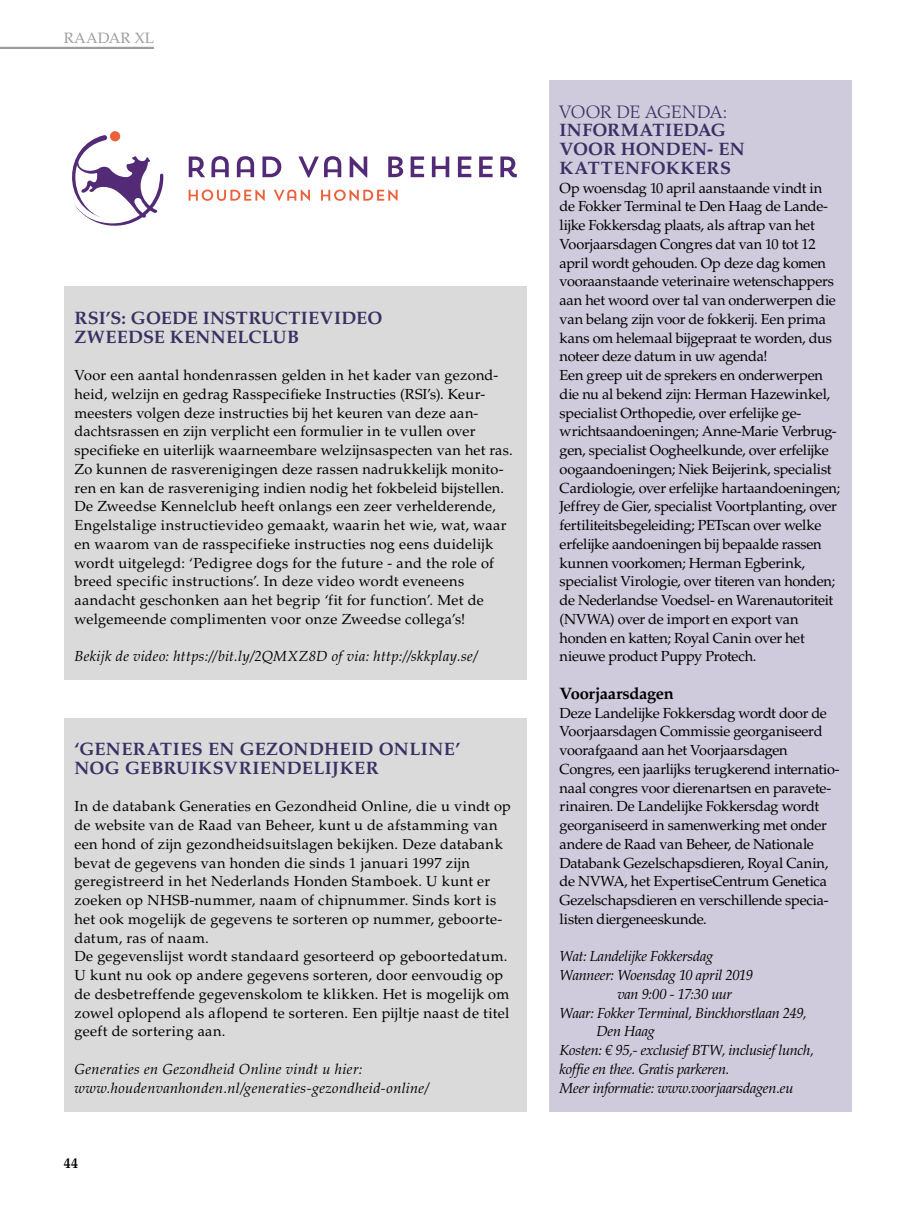
<style>
.page{position:relative;width:915px;height:1212px;background:#fff}
.page>*{position:absolute;margin:0;border:0;box-sizing:border-box;transform-origin:0 0}
.t1{font:700 18px/18.8px "Palatino LT Std";letter-spacing:.02em;color:#3b3064}
.t2{font:300 18px "Palatino LT Std";letter-spacing:-.005em;color:#3b3064}
.t3{font:700 16.5px "Palatino LT Std";letter-spacing:-.02em;color:#000}
.t4{font:15px "Palatino LT Std";letter-spacing:.015em;color:#9d9d9c}
.t5{font:14.55px/18.8px "Palatino LT Std";letter-spacing:.02em;color:#000}
.t6{font:14.55px/18.8px "Palatino LT Std";letter-spacing:-.02em;color:#000}
.t7{font:italic 14.55px "Palatino LT Std";letter-spacing:-.005em;color:#000}
.t8{font:italic 14.55px/18.8px "Palatino LT Std";letter-spacing:.025em;color:#000}
.t9{font:italic 14.55px "Palatino LT Std";letter-spacing:-.025em;color:#000}
.t10{font:700 14.55px "Palatino LT Std";color:#000;scale:.95 1}
</style>
<div class="page">
<div style="left:64px;top:286px;width:462px;height:394px;background:#dadada"></div>
<div style="left:64px;top:718px;width:462px;height:393px;background:#dadada"></div>
<div style="left:549px;top:80px;width:301px;height:1031px;background:#cfcbdc"></div>
<svg style="left:189px;top:156px;width:16px;height:21px"></svg>
<svg style="left:211px;top:156px;width:18px;height:21px"></svg>
<svg style="left:237px;top:156px;width:17px;height:21px"></svg>
<svg style="left:262px;top:156px;width:19px;height:21px"></svg>
<svg style="left:298px;top:156px;width:43px;height:21px"></svg>
<svg style="left:349px;top:156px;width:18px;height:21px"></svg>
<svg style="left:388px;top:156px;width:15px;height:21px"></svg>
<svg style="left:410px;top:156px;width:14px;height:21px"></svg>
<svg style="left:431px;top:156px;width:18px;height:21px"></svg>
<svg style="left:457px;top:156px;width:14px;height:21px"></svg>
<svg style="left:479px;top:156px;width:13px;height:21px"></svg>
<svg style="left:500px;top:156px;width:16px;height:21px"></svg>
<svg style="left:188px;top:190px;width:76px;height:11px"></svg>
<svg style="left:274px;top:190px;width:36px;height:11px"></svg>
<svg style="left:321px;top:190px;width:76px;height:11px"></svg>
<svg style="left:72px;top:135px;width:92px;height:91px"></svg>
<div style="left:110px;top:131px;width:10px;height:10px;background:#eb613a;border-radius:50%"></div>
<hr style="left:0;top:47px;width:154px;height:2px;background:#9d9d9c">
<p class="t4" style="left:64px;top:29px;width:92px">RAADAR XL</p>
<p class="t1" style="left:74px;top:308px;width:309px">RSI’S: GOEDE INSTRUCTIEVIDEO<br>ZWEEDSE KENNELCLUB</p>
<p class="t5" style="left:74px;top:366px;width:439px">Voor een aantal hondenrassen gelden in het kader van gezond&shy;heid, welzijn en gedrag Rasspecifieke Instructies (RSI’s). Keur&shy;meesters volgen deze instructies bij het keuren van deze aan&shy;dachtsrassen en zijn verplicht een formulier in te vullen over specifieke en uiterlijk waarneembare welzijnsaspecten van het ras.<br>Zo kunnen de rasverenigingen deze rassen nadrukkelijk monito&shy;ren en kan de rasvereniging indien nodig het fokbeleid bijstellen.<br>De Zweedse Kennelclub heeft onlangs een zeer verhelderende, Engelstalige instructievideo gemaakt, waarin het wie, wat, waar en waarom van de rasspecifieke instructies nog eens duidelijk wordt uitgelegd: ‘Pedigree dogs for the future - and the role of breed specific instructions’. In deze video wordt eveneens aandacht geschonken aan het begrip ‘fit for function’. Met de welgemeende complimenten voor onze Zweedse collega’s!</p>
<p class="t8" style="left:74px;top:647px;width:404px">Bekijk de video: https://bit.ly/2QMXZ8D of via: http://skkplay.se/</p>
<p class="t1" style="left:74px;top:740px;width:387px">‘GENERATIES EN GEZONDHEID ONLINE’<br>NOG GEBRUIKSVRIENDELIJKER</p>
<p class="t5" style="left:74px;top:797px;width:438px">In de databank Generaties en Gezondheid Online, die u vindt op de website van de Raad van Beheer, kunt u de afstamming van een hond of zijn gezondheidsuitslagen bekijken. Deze databank bevat de gegevens van honden die sinds 1 januari 1997 zijn geregistreerd in het Nederlands Honden Stamboek. U kunt er zoeken op NHSB-nummer, naam of chipnummer. Sinds kort is het ook mogelijk de gegevens te sorteren op nummer, geboorte&shy;datum, ras of naam.<br>De gegevenslijst wordt standaard gesorteerd op geboortedatum.<br>U kunt nu ook op andere gegevens sorteren, door eenvoudig op de desbetreffende gegevenskolom te klikken. Het is mogelijk om zowel oplopend als aflopend te sorteren. Een pijltje naast de titel geeft de sortering aan.</p>
<p class="t8" style="left:74px;top:1060px;width:355px">Generaties en Gezondheid Online vindt u hier: www.houdenvanhonden.nl/generaties-gezondheid-online/</p>
<p class="t10" style="left:64px;top:1154px;width:17px">44</p>
<p class="t2" style="left:559px;top:101px;width:169px">VOOR DE AGENDA:</p>
<p class="t1" style="left:559px;top:121px;width:187px">INFORMATIEDAG<br>VOOR HONDEN- EN<br>KATTENFOKKERS</p>
<p class="t6" style="left:559px;top:178px;width:282px">Op woensdag 10 april aanstaande vindt in de Fokker Terminal te Den Haag de Lande&shy;lijke Fokkersdag plaats, als aftrap van het Voorjaarsdagen Congres dat van 10 tot 12 april wordt gehouden. Op deze dag komen vooraanstaande veterinaire wetenschappers aan het woord over tal van onderwerpen die van belang zijn voor de fokkerij. Een prima kans om helemaal bijgepraat te worden, dus noteer deze datum in uw agenda!<br>Een greep uit de sprekers en onderwerpen die nu al bekend zijn: Herman Hazewinkel, specialist Orthopedie, over erfelijke ge&shy;wrichtsaandoeningen; Anne-Marie Verbrug&shy;gen, specialist Oogheelkunde, over erfelijke oogaandoeningen; Niek Beijerink, specialist Cardiologie, over erfelijke hartaandoeningen; Jeffrey de Gier, specialist Voortplanting, over fertiliteitsbegeleiding; PETscan over welke erfelijke aandoeningen bij bepaalde rassen kunnen voorkomen; Herman Egberink, specialist Virologie, over titeren van honden; de Nederlandse Voedsel- en Warenautoriteit (NVWA) over de import en export van honden en katten; Royal Canin over het nieuwe product Puppy Protech.</p>
<p class="t3" style="left:559px;top:684px;width:116px">Voorjaarsdagen</p>
<p class="t6" style="left:559px;top:703px;width:281px">Deze Landelijke Fokkersdag wordt door de Voorjaarsdagen Commissie georganiseerd voorafgaand aan het Voorjaarsdagen Congres, een jaarlijks terugkerend internatio&shy;naal congres voor dierenartsen en paravete&shy;rinairen. De Landelijke Fokkersdag wordt georganiseerd in samenwerking met onder andere de Raad van Beheer, de Nationale Databank Gezelschapsdieren, Royal Canin, de NVWA, het ExpertiseCentrum Genetica Gezelschapsdieren en verschillende specia&shy;listen diergeneeskunde.</p>
<p class="t7" style="left:559px;top:948px;width:155px">Wat: Landelijke Fokkersdag</p>
<p class="t7" style="left:559px;top:967px;width:195px">Wanneer: Woensdag 10 april 2019</p>
<p class="t9" style="left:617px;top:985px;width:116px">van 9:00 - 17:30 uur</p>
<p class="t7" style="left:559px;top:1004px;width:248px">Waar: Fokker Terminal, Binckhorstlaan 249,</p>
<p class="t7" style="left:596px;top:1023px;width:60px">Den Haag</p>
<p class="t7" style="left:559px;top:1042px;width:255px">Kosten: € 95,- exclusief BTW, inclusief lunch,</p>
<p class="t7" style="left:559px;top:1060px;width:171px">koffie en thee. Gratis parkeren.</p>
<p class="t7" style="left:559px;top:1079px;width:235px">Meer informatie: www.voorjaarsdagen.eu</p>
</div>
